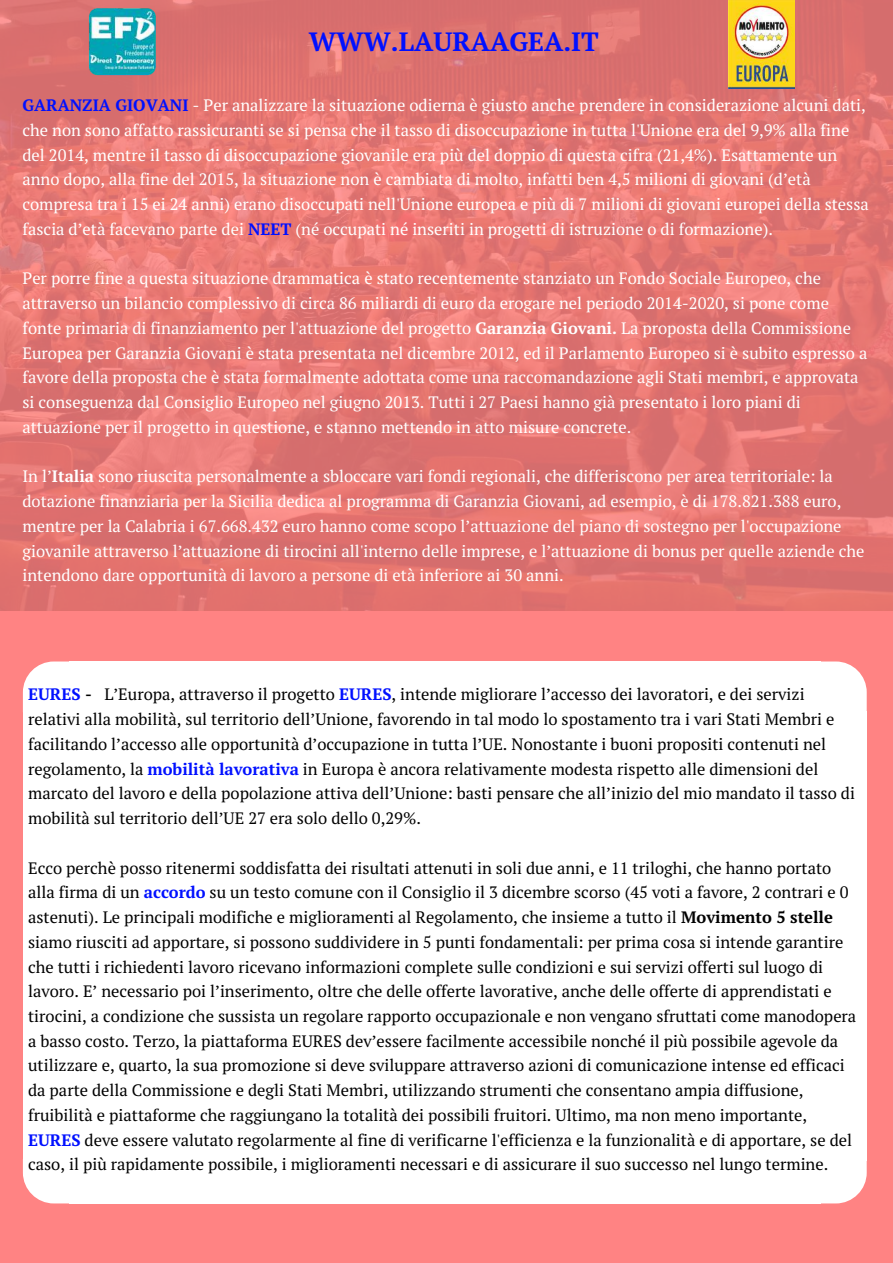
<style>
.page{position:relative;width:893px;height:1263px;background:#fff}
.page>*{position:absolute;margin:0;border:0;box-sizing:border-box;transform-origin:0 0}
.t1{font:700 26.4px "PT Serif";color:#0010ff}
.t2{font:16.5px/24.8px "PT Serif";color:#000}
.t3{font:16.5px/24.8px "PT Serif";color:#fff}
.s1{font-weight:700;color:#0010ff}
.s2{font-weight:700}
</style>
<div class="page">
<div style="left:0;top:0;width:892px;height:1262px;background:#ff8383"></div>
<img style="left:0;top:0;width:892px;height:610px">
<img style="left:728px;top:0;width:66px;height:89px">
<img style="left:80px;top:0;width:86px;height:82px">
<svg style="left:820px;top:661px;width:46px;height:50px;background:#fee"></svg>
<div style="left:819px;top:711px;width:47px;height:449px;background:#fff"></div>
<div style="left:52px;top:690px;width:802px;height:491px;background:#fff"></div>
<div style="left:69px;top:661px;width:751px;height:51px;background:#fff"></div>
<svg style="left:23px;top:661px;width:46px;height:50px"></svg>
<div style="left:23px;top:711px;width:48px;height:449px;background:#fff"></div>
<div style="left:69px;top:1158px;width:751px;height:45px;background:#fff"></div>
<svg style="left:23px;top:1160px;width:46px;height:43px"></svg>
<svg style="left:820px;top:1160px;width:46px;height:43px"></svg>
<h1 class="t1" style="left:309px;top:24px;width:291px">WWW.LAURAAGEA.IT</h1>
<p class="t3" style="left:22px;top:93px;width:847px"><span class="s1">GARANZIA GIOVANI</span> - Per analizzare la situazione odierna è giusto anche prendere in considerazione alcuni dati, che non sono affatto rassicuranti se si pensa che il tasso di disoccupazione in tutta l'Unione era del 9,9% alla fine del 2014, mentre il tasso di disoccupazione giovanile era più del doppio di questa cifra (21,4%). Esattamente un anno dopo, alla fine del 2015, la situazione non è cambiata di molto, infatti ben 4,5 milioni di giovani (d’età compresa tra i 15 ei 24 anni) erano disoccupati nell'Unione europea e più di 7 milioni di giovani europei della stessa fascia d’età facevano parte dei <span class="s1">NEET</span> (né occupati né inseriti in progetti di istruzione o di formazione).</p>
<p class="t3" style="left:22px;top:266px;width:846px">Per porre fine a questa situazione drammatica è stato recentemente stanziato un Fondo Sociale Europeo, che attraverso un bilancio complessivo di circa 86 miliardi di euro da erogare nel periodo 2014-2020, si pone come fonte primaria di finanziamento per l'attuazione del progetto <span class="s2">Garanzia Giovani.</span> La proposta della Commissione Europea per Garanzia Giovani è stata presentata nel dicembre 2012, ed il Parlamento Europeo si è subito espresso a favore della proposta che è stata formalmente adottata come una raccomandazione agli Stati membri, e approvata si conseguenza dal Consiglio Europeo nel giugno 2013. Tutti i 27 Paesi hanno già presentato i loro piani di attuazione per il progetto in questione, e stanno mettendo in atto misure concrete.</p>
<p class="t3" style="left:22px;top:464px;width:843px">In l’<span class="s2">Italia</span> sono riuscita personalmente a sbloccare vari fondi regionali, che differiscono per area territoriale: la dotazione finanziaria per la Sicilia dedica al programma di Garanzia Giovani, ad esempio, è di 178.821.388 euro, mentre per la Calabria i 67.668.432 euro hanno come scopo l’attuazione del piano di sostegno per l'occupazione giovanile attraverso l’attuazione di tirocini all'interno delle imprese, e l’attuazione di bonus per quelle aziende che intendono dare opportunità di lavoro a persone di età inferiore ai 30 anni.</p>
<p class="t2" style="left:28px;top:682px;width:828px"><span class="s1">EURES</span> <span class="s2">-</span> L’Europa, attraverso il progetto <span class="s1">EURES</span>, intende migliorare l’accesso dei lavoratori, e dei servizi relativi alla mobilità, sul territorio dell’Unione, favorendo in tal modo lo spostamento tra i vari Stati Membri e facilitando l’accesso alle opportunità d’occupazione in tutta l’UE. Nonostante i buoni propositi contenuti nel regolamento, la <span class="s1">mobilità lavorativa</span> in Europa è ancora relativamente modesta rispetto alle dimensioni del marcato del lavoro e della popolazione attiva dell’Unione: basti pensare che all’inizio del mio mandato il tasso di mobilità sul territorio dell’UE 27 era solo dello 0,29%.</p>
<p class="t2" style="left:28px;top:855px;width:829px">Ecco perchè posso ritenermi soddisfatta dei risultati attenuti in soli due anni, e 11 triloghi, che hanno portato alla firma di un <span class="s1">accordo</span> su un testo comune con il Consiglio il 3 dicembre scorso (45 voti a favore, 2 contrari e 0 astenuti). Le principali modifiche e miglioramenti al Regolamento, che insieme a tutto il <span class="s2">Movimento 5 stelle </span>siamo riusciti ad apportare, si possono suddividere in 5 punti fondamentali: per prima cosa si intende garantire che tutti i richiedenti lavoro ricevano informazioni complete sulle condizioni e sui servizi offerti sul luogo di lavoro. E’ necessario poi l’inserimento, oltre che delle offerte lavorative, anche delle offerte di apprendistati e tirocini, a condizione che sussista un regolare rapporto occupazionale e non vengano sfruttati come manodopera a basso costo. Terzo, la piattaforma EURES dev’essere facilmente accessibile nonché il più possibile agevole da utilizzare e, quarto, la sua promozione si deve sviluppare attraverso azioni di comunicazione intense ed efficaci da parte della Commissione e degli Stati Membri, utilizzando strumenti che consentano ampia diffusione, fruibilità e piattaforme che raggiungano la totalità dei possibili fruitori. Ultimo, ma non meno importante, <span class="s1">EURES</span> deve essere valutato regolarmente al fine di verificarne l'efficienza e la funzionalità e di apportare, se del caso, il più rapidamente possibile, i miglioramenti necessari e di assicurare il suo successo nel lungo termine.</p>
</div>
